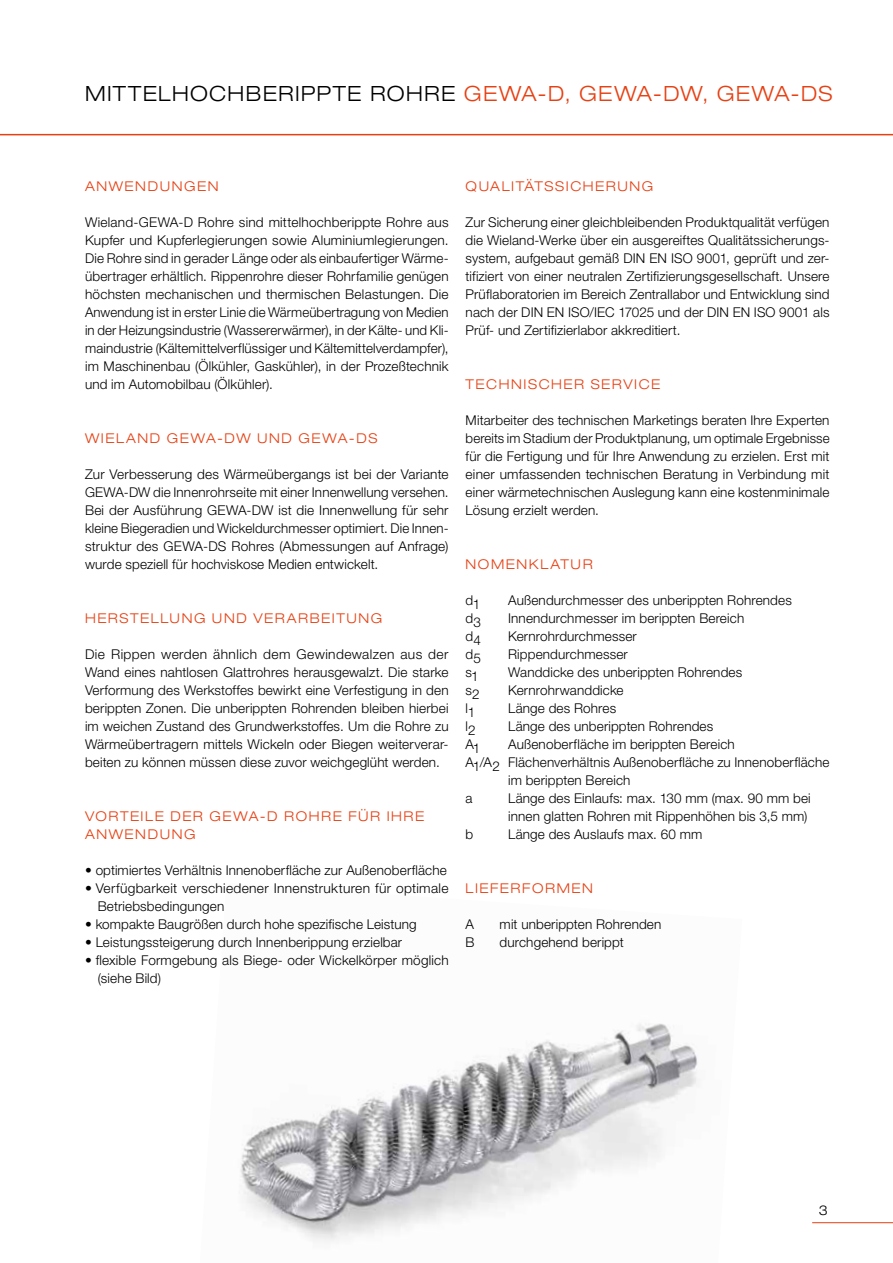
<style>
.page{position:relative;width:893px;height:1263px;background:#fff}
.page>*{position:absolute;margin:0;border:0;box-sizing:border-box;transform-origin:0 0}
.t1{font:300 expanded 21px "Helvetica Neue LT Pro";letter-spacing:.06em;color:#000}
.t2{font:300 13.5px/18px "Helvetica Neue LT Pro";letter-spacing:.01em;color:#000;text-align:justify}
.t3{font:300 expanded 13.5px/18px "Helvetica Neue LT Pro";letter-spacing:.115em;color:#e74012}
.t4{font:300 expanded 13.5px "Helvetica Neue LT Pro";color:#000}
.s1{color:#e74012}
</style>
<div class="page">
<hr style="left:812px;top:1222px;width:81px;height:1px;background:#e74012">
<img style="left:240px;top:1023px;width:458px;height:219px">
<hr style="left:0;top:134px;width:893px;height:1px;background:#e74012">
<h1 class="t1" style="left:85px;top:81px;width:749px">MITTELHOCHBERIPPTE ROHRE <span class="s1">GEWA-D, GEWA-DW, GEWA-DS</span></h1>
<p class="t3" style="left:85px;top:177px;width:135px">ANWENDUNGEN</p>
<p class="t2" style="left:85px;top:213px;width:365px">Wieland-GEWA-D Rohre sind mittelhochberippte Rohre aus Kupfer und Kupferlegierungen sowie Aluminiumlegierungen.<br>Die Rohre sind in gerader Länge oder als einbaufertiger Wärme&shy;übertrager erhältlich. Rippenrohre dieser Rohrfamilie genügen höchsten mechanischen und thermischen Belastungen. Die Anwendung ist in erster Linie die Wärmeübertragung von Medien in der Heizungsindustrie (Wassererwärmer), in der Kälte- und Kli&shy;maindustrie (Kältemittelverflüssiger und Kältemittelverdampfer), im Maschinenbau (Ölkühler, Gaskühler), in der Prozeßtechnik und im Automobilbau (Ölkühler).</p>
<p class="t3" style="left:85px;top:429px;width:294px">WIELAND GEWA-DW UND GEWA-DS</p>
<p class="t2" style="left:85px;top:465px;width:365px">Zur Verbesserung des Wärmeübergangs ist bei der Variante GEWA-DW die Innenrohrseite mit einer Innenwellung versehen.<br>Bei der Ausführung GEWA-DW ist die Innenwellung für sehr kleine Biegeradien und Wickeldurchmesser optimiert. Die Innen&shy;struktur des GEWA-DS Rohres (Abmessungen auf Anfrage) wurde speziell für hochviskose Medien entwickelt.</p>
<p class="t3" style="left:85px;top:609px;width:299px">HERSTELLUNG UND VERARBEITUNG</p>
<p class="t2" style="left:85px;top:645px;width:365px">Die Rippen werden ähnlich dem Gewindewalzen aus der Wand eines nahtlosen Glattrohres herausgewalzt. Die starke Verformung des Werkstoffes bewirkt eine Verfestigung in den berippten Zonen. Die unberippten Rohrenden bleiben hierbei im weichen Zustand des Grundwerkstoffes. Um die Rohre zu Wärmeübertragern mittels Wickeln oder Biegen weiterverar&shy;beiten zu können müssen diese zuvor weichgeglüht werden.</p>
<p class="t3" style="left:85px;top:807px;width:341px">VORTEILE DER GEWA-D ROHRE FÜR IHRE<br>ANWENDUNG</p>
<p class="t2" style="left:85px;top:861px;width:363px">• optimiertes Verhältnis Innenoberfläche zur Außenoberfläche</p>
<p class="t2" style="left:98px;top:879px;width:352px;text-indent:-13px">• Verfügbarkeit verschiedener Innenstrukturen für optimale<br>Betriebsbedingungen</p>
<p class="t2" style="left:85px;top:915px;width:333px">• kompakte Baugrößen durch hohe spezifische Leistung</p>
<p class="t2" style="left:85px;top:933px;width:319px">• Leistungssteigerung durch Innenberippung erzielbar</p>
<p class="t2" style="left:98px;top:951px;width:352px;text-indent:-13px">• flexible Formgebung als Biege- oder Wickelkörper möglich (siehe Bild)</p>
<p class="t3" style="left:466px;top:177px;width:189px">QUALITÄTSSICHERUNG</p>
<p class="t2" style="left:466px;top:213px;width:365px">Zur Sicherung einer gleichbleibenden Produktqualität verfügen die Wieland-Werke über ein ausgereiftes Qualitätssicherungs&shy;system, aufgebaut gemäß DIN EN ISO 9001, geprüft und zer&shy;tifiziert von einer neutralen Zertifizierungsgesellschaft. Unsere Prüflaboratorien im Bereich Zentrallabor und Entwicklung sind nach der DIN EN ISO/IEC 17025 und der DIN EN ISO 9001 als Prüf- und Zertifizierlabor akkreditiert.</p>
<p class="t3" style="left:466px;top:375px;width:196px">TECHNISCHER SERVICE</p>
<p class="t2" style="left:466px;top:411px;width:365px">Mitarbeiter des technischen Marketings beraten Ihre Experten bereits im Stadium der Produktplanung, um optimale Ergebnisse für die Fertigung und für Ihre Anwendung zu erzielen. Erst mit einer umfassenden technischen Beratung in Verbindung mit einer wärmetechnischen Auslegung kann eine kostenminimale Lösung erzielt werden.</p>
<p class="t3" style="left:466px;top:555px;width:129px">NOMENKLATUR</p>
<p class="t2" style="left:466px;top:593px;width:16px">d1</p>
<p class="t2" style="left:508px;top:591px;width:285px">Außendurchmesser des unberippten Rohrendes</p>
<p class="t2" style="left:466px;top:609px;width:24px">d3 -</p>
<p class="t2" style="left:508px;top:609px;width:238px">Innendurchmesser im berippten Bereich</p>
<p class="t2" style="left:466px;top:629px;width:17px">d4</p>
<p class="t2" style="left:508px;top:627px;width:130px">Kernrohrdurchmesser</p>
<p class="t2" style="left:466px;top:647px;width:17px">d5</p>
<p class="t2" style="left:508px;top:645px;width:121px">Rippendurchmesser</p>
<p class="t2" style="left:466px;top:665px;width:15px">s1</p>
<p class="t2" style="left:508px;top:663px;width:236px">Wanddicke des unberippten Rohrendes</p>
<p class="t2" style="left:466px;top:683px;width:16px">s2</p>
<p class="t2" style="left:508px;top:681px;width:117px">Kernrohrwanddicke</p>
<p class="t2" style="left:466px;top:701px;width:11px">l1</p>
<p class="t2" style="left:508px;top:699px;width:110px">Länge des Rohres</p>
<p class="t2" style="left:466px;top:719px;width:12px">l2</p>
<p class="t2" style="left:508px;top:717px;width:207px">Länge des unberippten Rohrendes</p>
<p class="t2" style="left:466px;top:737px;width:16px">A1</p>
<p class="t2" style="left:508px;top:735px;width:228px">Außenoberfläche im berippten Bereich</p>
<p class="t2" style="left:466px;top:753px;width:365px">A1/A2 Flächenverhältnis Außenoberfläche zu Innenoberfläche</p>
<p class="t2" style="left:508px;top:771px;width:124px">im berippten Bereich</p>
<p class="t2" style="left:466px;top:789px;width:9px">a</p>
<p class="t2" style="left:508px;top:789px;width:304px">Länge des Einlaufs: max. 130 mm (max. 90 mm bei innen glatten Rohren mit Rippenhöhen bis 3,5 mm)</p>
<p class="t2" style="left:466px;top:825px;width:9px">b</p>
<p class="t2" style="left:508px;top:825px;width:196px">Länge des Auslaufs max. 60 mm</p>
<p class="t3" style="left:466px;top:879px;width:129px">LIEFERFORMEN</p>
<p class="t2" style="left:466px;top:915px;width:10px">A</p>
<p class="t2" style="left:500px;top:915px;width:163px">mit unberippten Rohrenden</p>
<p class="t2" style="left:466px;top:933px;width:11px">B</p>
<p class="t2" style="left:500px;top:933px;width:126px">durchgehend berippt</p>
<p class="t4" style="left:819px;top:1202px;width:11px">3</p>
</div>
